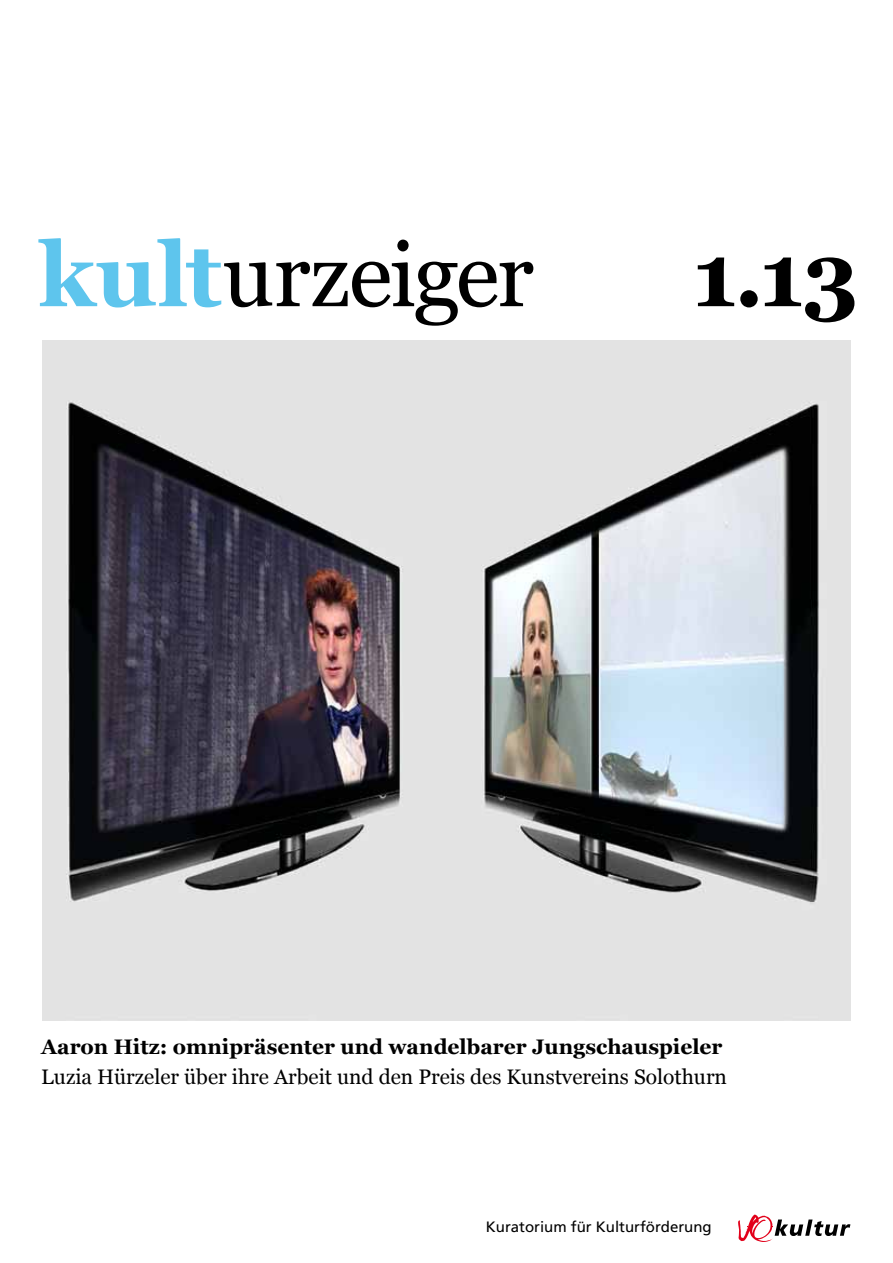
<style>
.page{position:relative;width:893px;height:1263px;background:#fff}
.page>*{position:absolute;margin:0;border:0;box-sizing:border-box;transform-origin:0 0}
.t1{font:90px "Georgia";letter-spacing:-.025em;color:#000}
.t2{font:700 90px "Georgia";color:#000}
.t3{font:21px "Georgia";color:#000}
.t4{font:700 21px "Georgia";color:#000}
.t5{font:15px "Frutiger LT Com";color:#000}
.s1{font-weight:700;color:#5ec5ed}
</style>
<div class="page">
<svg style="left:738px;top:1214px;width:112px;height:28px"></svg>
<img style="left:43px;top:340px;width:807px;height:680px">
<h1 class="t1" style="left:38px;top:221px;width:497px"><span class="s1">kult</span>urzeiger</h1>
<h1 class="t2" style="left:693px;top:217px;width:168px">1.13</h1>
<p class="t4" style="left:41px;top:1033px;width:683px">Aaron Hitz: omnipräsenter und wandelbarer Jungschauspieler</p>
<p class="t3" style="left:41px;top:1063px;width:687px">Luzia Hürzeler über ihre Arbeit und den Preis des Kunstvereins Solothurn</p>
<p class="t5" style="left:486px;top:1218px;width:227px">Kuratorium für Kulturförderung</p>
</div>
